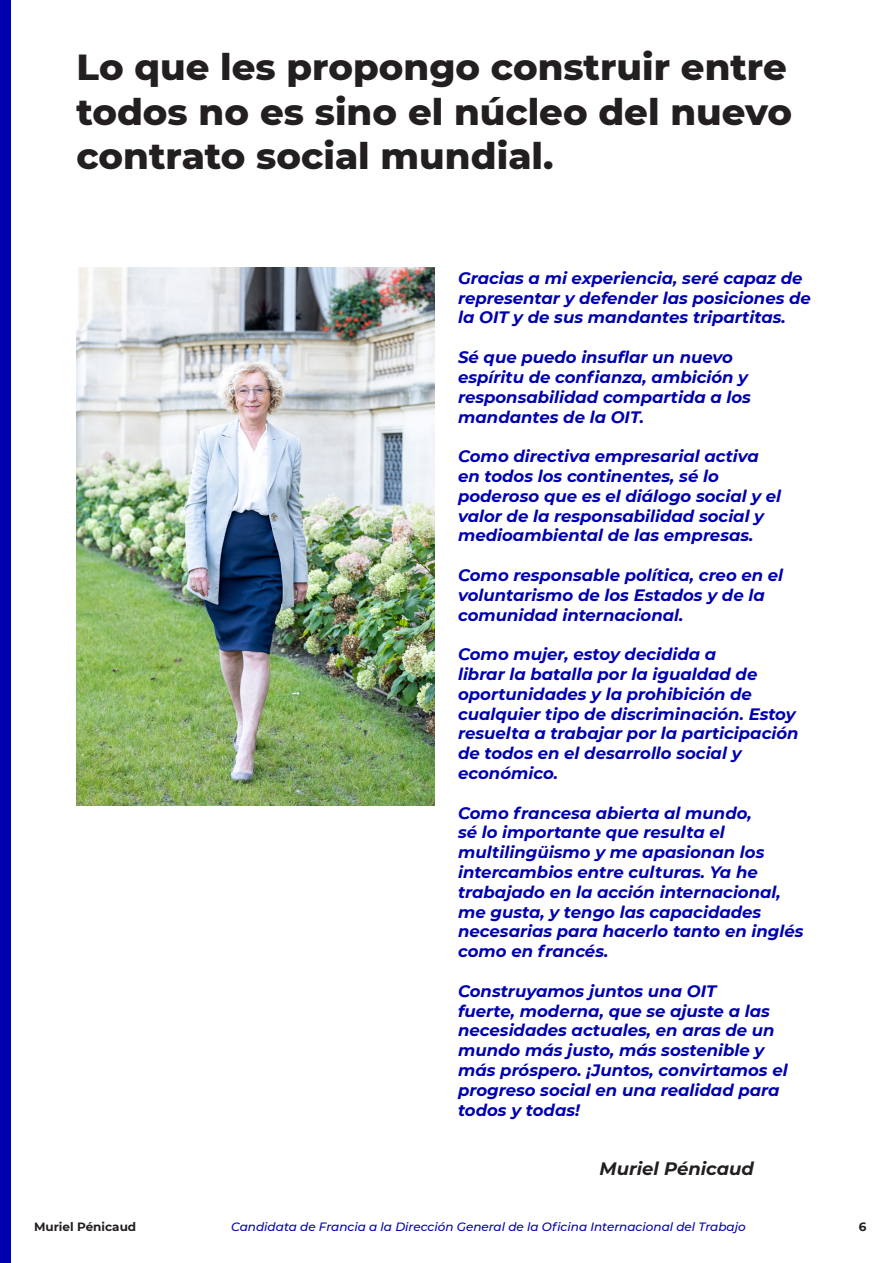
<style>
.page{position:relative;width:893px;height:1263px;background:#fff}
.page>*{position:absolute;margin:0;border:0;box-sizing:border-box;transform-origin:0 0}
.t1{font:800 37.05px/44.4px "Montserrat";color:#231f20}
.t2{font:italic 700 18px "Montserrat";color:#231f20}
.t3{font:italic 700 16.5px/19.8px "Montserrat";color:#0000b0}
.t4{font:italic 500 12px "Montserrat";color:#0000b0}
.t5{font:700 12px "Montserrat";color:#231f20}
</style>
<div class="page">
<div style="left:0;top:0;width:11px;height:1263px;background:#0000b0"></div>
<img style="left:77px;top:268px;width:358px;height:537px">
<p class="t1" style="left:77px;top:43px;width:717px">Lo que les propongo construir entre todos no es sino el núcleo del nuevo contrato social mundial.</p>
<p class="t3" style="left:458px;top:267px;width:354px">Gracias a mi experiencia, seré capaz de representar y defender las posiciones de la OIT y de sus mandantes tripartitas.</p>
<p class="t3" style="left:458px;top:346px;width:294px">Sé que puedo insuflar un nuevo espíritu de confianza, ambición y responsabilidad compartida a los mandantes de la OIT.</p>
<p class="t3" style="left:458px;top:445px;width:325px">Como directiva empresarial activa en todos los continentes, sé lo poderoso que es el diálogo social y el valor de la responsabilidad social y medioambiental de las empresas.</p>
<p class="t3" style="left:458px;top:564px;width:327px">Como responsable política, creo en el voluntarismo de los Estados y de la comunidad internacional.</p>
<p class="t3" style="left:458px;top:643px;width:342px">Como mujer, estoy decidida a<br>librar la batalla por la igualdad de oportunidades y la prohibición de cualquier tipo de discriminación. Estoy resuelta a trabajar por la participación de todos en el desarrollo social y económico.</p>
<p class="t3" style="left:458px;top:802px;width:347px">Como francesa abierta al mundo,<br>sé lo importante que resulta el multilingüismo y me apasionan los intercambios entre culturas. Ya he trabajado en la acción internacional, me gusta, y tengo las capacidades necesarias para hacerlo tanto en inglés como en francés.</p>
<p class="t3" style="left:458px;top:980px;width:331px">Construyamos juntos una OIT<br>fuerte, moderna, que se ajuste a las necesidades actuales, en aras de un mundo más justo, más sostenible y más próspero. ¡Juntos, convirtamos el progreso social en una realidad para todos y todas!</p>
<p class="t2" style="left:600px;top:1155px;width:156px">Muriel Pénicaud</p>
<p class="t5" style="left:34px;top:1218px;width:104px">Muriel Pénicaud</p>
<p class="t4" style="left:231px;top:1218px;width:516px">Candidata de Francia a la Dirección General de la Oficina Internacional del Trabajo</p>
<p class="t5" style="left:859px;top:1218px;width:9px">6</p>
</div>
